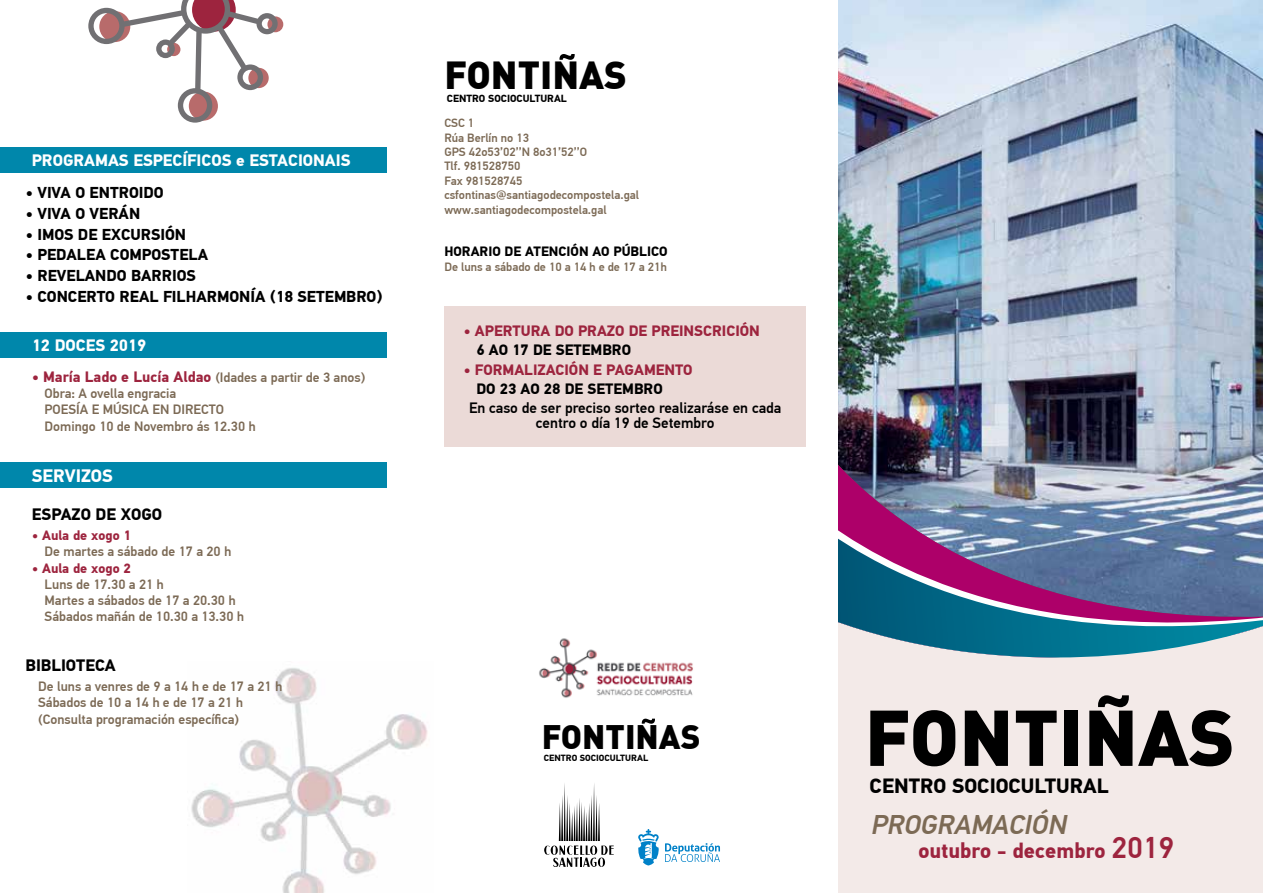
<style>
.page{position:relative;width:1263px;height:893px;background:#fff}
.page>*{position:absolute;margin:0;border:0;box-sizing:border-box;transform-origin:0 0}
.t1{font:77.7px "DIN Black Alternate";color:#000}
.t2{font:38.25px "DIN Black Alternate";color:#000}
.t3{font:33.3px "DIN Black Alternate";color:#000}
.t4{font:italic 500 27px "PF Din Text Pro";color:#7c6a55}
.t5{font:700 21.45px "PF Din Text Pro";color:#9d243e}
.t6{font:700 20.55px "PF Din Text Pro";color:#000}
.t7{font:700 18px "PF Din Text Pro";color:#fff}
.t8{font:700 16.5px "PF Din Text Pro";color:#fff}
.t9{font:700 16.5px "PF Din Text Pro";color:#000}
.t10{font:700 15.75px "PF Din Text Pro";color:#000}
.t11{font:500 15px/15px "PF Din Text Pro";color:#000;text-align:center}
.t12{font:700 15px "PF Din Text Pro";color:#9d243e}
.t13{font:700 15px "PF Din Text Pro";color:#000}
.t14{font:500 13.5px/16.2px "PF Din Text Pro";color:#7c6a55}
.t15{font:700 13.5px "PF Din Text Pro";color:#000}
.t16{font:700 13.5px "PF Din Text Pro";color:#9d243e}
.t17{font:500 12px/14.4px "PF Din Text Pro";color:#7c6a55}
.t18{font:700 10.35px "PF Din Text Pro";color:#000}
.t19{font:700 9px "PF Din Text Pro";color:#000}
.s1{font-weight:700;font-size:15px;color:#9d243e}
.s2{font-weight:500;font-size:30px}
</style>
<div class="page">
<div style="left:838px;top:603px;width:425px;height:290px;background:#f3eae8"></div>
<img style="left:838px;top:0;width:425px;height:347px">
<img style="left:838px;top:347px;width:425px;height:113px">
<img style="left:838px;top:460px;width:425px;height:47px">
<svg style="left:838px;top:507px;width:425px;height:150px;background:#64729b"></svg>
<img style="left:191px;top:668px;width:237px;height:225px">
<svg style="left:1098px;top:695px;width:31px;height:12px"></svg>
<svg style="left:642px;top:719px;width:13px;height:5px"></svg>
<svg style="left:559px;top:54px;width:16px;height:6px"></svg>
<svg style="left:88px;top:0;width:196px;height:123px"></svg>
<img style="left:539px;top:638px;width:154px;height:60px">
<div style="left:0;top:147px;width:387px;height:26px;background:#0087ab"></div>
<div style="left:0;top:333px;width:387px;height:25px;background:#0087ab"></div>
<div style="left:0;top:462px;width:387px;height:26px;background:#0087ab"></div>
<div style="left:445px;top:306px;width:361px;height:140px;background:#ebdad7"></div>
<svg style="left:665px;top:843px;width:55px;height:19px"></svg>
<svg style="left:638px;top:829px;width:21px;height:36px"></svg>
<svg style="left:544px;top:783px;width:70px;height:84px"></svg>
<p class="t8" style="left:32px;top:151px;width:175px">PROGRAMAS ESPECÍFICOS</p>
<p class="t8" style="left:236px;top:151px;width:62px">E ESTACION</p>
<p class="t8" style="left:325px;top:151px;width:19px">AIS</p>
<p class="t10" style="left:26px;top:182px;width:140px">• VIVA O ENTROIDO</p>
<p class="t10" style="left:26px;top:203px;width:116px">• VIVA O VERÁN</p>
<p class="t10" style="left:26px;top:224px;width:162px">• IMOS DE EXCURSIÓN</p>
<p class="t10" style="left:26px;top:245px;width:182px">• PEDALEA COMPOSTELA</p>
<p class="t10" style="left:26px;top:266px;width:172px">• REVELANDO BARRIOS</p>
<p class="t10" style="left:26px;top:287px;width:358px">• CONCERTO REAL FILHARMONÍA (18 SETEMBRO)</p>
<p class="t8" style="left:32px;top:336px;width:34px">12 DOCES</p>
<p class="t8" style="left:110px;top:336px;width:38px">2019</p>
<p class="t14" style="left:45px;top:369px;width:322px;text-indent:-13px"><span class="s1">• MARÍA LADO E LUCÍA ALDAO</span> (Idades a partir de 3 anos)<br>Obra: A ovella engracia<br>po esía e música</p>
<p class="t14" style="left:45px;top:402px;width:212px;text-indent:108px">en directo<br>Domingo 10 de Novembro ás 12.30 h</p>
<h3 class="t7" style="left:32px;top:465px;width:71px">SERVIZOS</h3>
<p class="t9" style="left:32px;top:505px;width:132px">ESPAZO DE XOGO</p>
<p class="t16" style="left:32px;top:527px;width:100px">• AULA DE XOGO 1</p>
<p class="t14" style="left:45px;top:544px;width:188px">De martes a sábado de 17 a 20 h</p>
<p class="t16" style="left:32px;top:560px;width:100px">• AULA DE XOGO 2</p>
<p class="t14" style="left:45px;top:576px;width:201px">Luns de 17.30 a 21 h<br>Martes a sábados de 17 a 20.30 h<br>Sábados mañán de 10.30 a 13.30 h</p>
<p class="t9" style="left:26px;top:656px;width:92px">BIBLIOTECA</p>
<p class="t14" style="left:38px;top:679px;width:245px">De luns a venres de 9 a 14 h e de 17 a 21 h<br>Sábados de 10 a 14 h e de 17 a 21 h (Consulta programación específica)</p>
<h2 class="t2" style="left:444px;top:49px;width:184px">FONTINAS</h2>
<p class="t18" style="left:447px;top:92px;width:122px">CENTRO SOCIOCULTURAL</p>
<p class="t17" style="left:444px;top:116px;width:196px">CSC 1<br>Rúa Berlín no 13<br>GPS 42o53’02’’N 8o31’52’’O<br>Tlf. 981528750<br>Fax 981528745 csfontinas@santiagodecompostela.gal www.santiagodecompostela.gal</p>
<p class="t15" style="left:444px;top:243px;width:225px">HORARIO DE ATENCIÓN AO PÚBLICO</p>
<p class="t17" style="left:444px;top:260px;width:224px">De luns a sábado de 10 a 14 h e de 17 a 21h</p>
<p class="t12" style="left:464px;top:321px;width:41px">• APERTUR</p>
<p class="t12" style="left:540px;top:321px;width:130px">A DO PRAZO DE PREINSCRICIÓN</p>
<p class="t13" style="left:476px;top:341px;width:90px">6 AO 17 DE SETEM</p>
<p class="t13" style="left:602px;top:341px;width:20px">BRO</p>
<p class="t12" style="left:464px;top:360px;width:31px">• FORM</p>
<p class="t12" style="left:514px;top:360px;width:51px">ALI ZACIÓN</p>
<p class="t12" style="left:593px;top:360px;width:62px">E PAGAMENTO</p>
<p class="t13" style="left:476px;top:380px;width:122px">DO 23 AO 28 DE SETEM</p>
<p class="t13" style="left:634px;top:380px;width:20px">BRO</p>
<p class="t11" style="left:469px;top:401px;width:314px">En caso de ser preciso sorteo realizaráse en cada centro o día 19 de Setembro</p>
<h3 class="t3" style="left:542px;top:715px;width:160px">FONTINAS</h3>
<p class="t19" style="left:544px;top:752px;width:106px">CENTRO SOCIOCULTURAL</p>
<h1 class="t1" style="left:865px;top:686px;width:372px">FONTINAS</h1>
<h3 class="t6" style="left:870px;top:773px;width:241px">CENTRO SOCIOCULTURAL</h3>
<h3 class="t4" style="left:870px;top:808px;width:203px">PROGRAMACIÓN</h3>
<h3 class="t5" style="left:918px;top:837px;width:257px">OUTUBRO - DECEMBRO <span class="s2">2019</span></h3>
</div>
